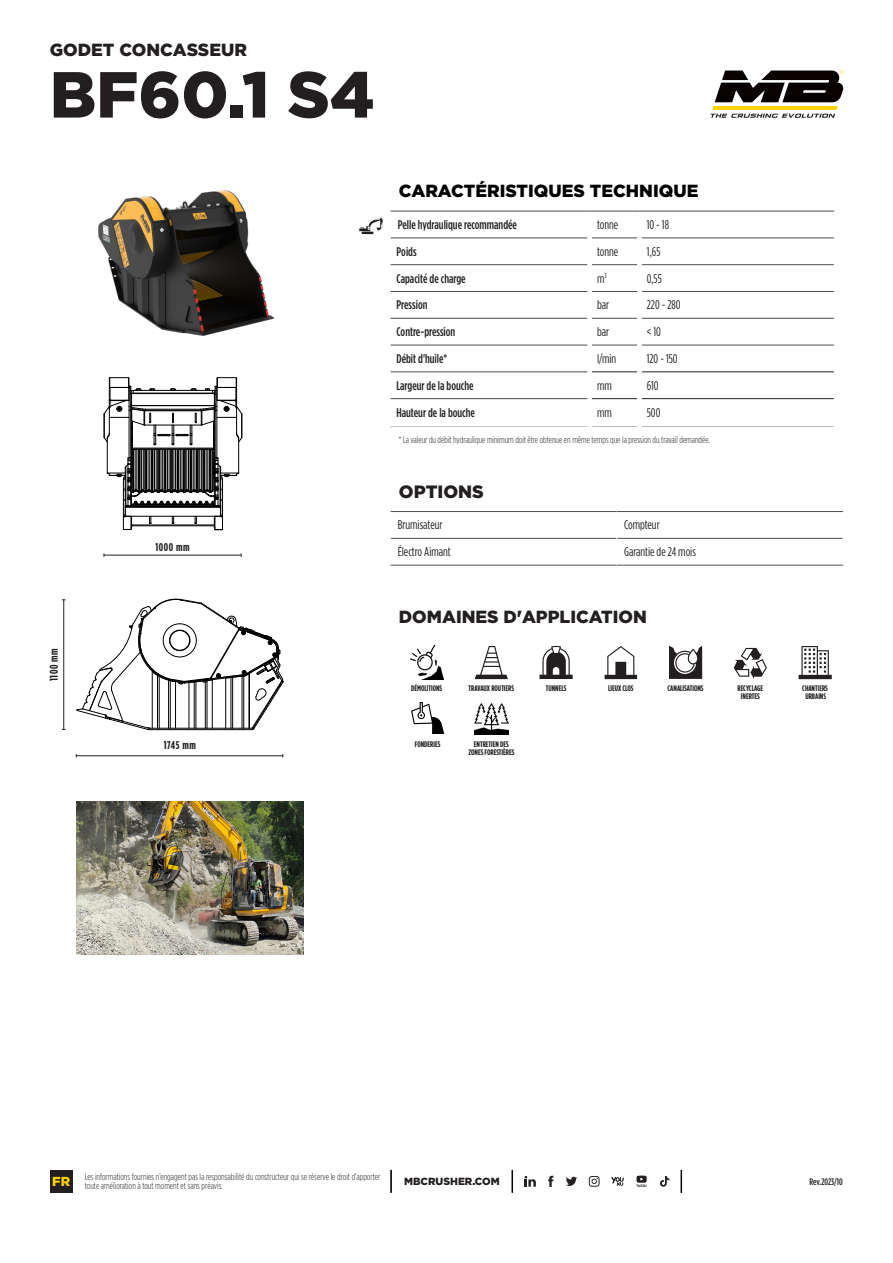
<style>
.page{position:relative;width:893px;height:1263px;background:#fff}
.page>*{position:absolute;margin:0;border:0;box-sizing:border-box;transform-origin:0 0}
.t1{font:900 64.95px "Gotham";color:#231f20}
.titolo_nero_17pt_bold{font:900 17.85px "Gotham";color:#231f20}
.titolo_nero_17pt_bold-2{font:900 17.55px "Gotham";color:#231f20}
.titolo_nero_17pt_bold-3{font:900 17.55px "Gotham";color:#000001}
.t2{font:500 12.6px "Gotham Condensed";color:#231f20}
.t3{font:12.6px "Gotham Condensed";color:#231f20}
.t4{font:700 11.25px "Gotham Condensed";letter-spacing:.05em;color:#231f20}
.t5{font:900 10.35px "Gotham";color:#231f20}
.t6{font:300 9.45px/9.4px "Gotham Condensed";letter-spacing:.005em;color:#231f20}
.t7{font:500 9.45px "Gotham Condensed";letter-spacing:-.005em;color:#231f20}
.t8{font:700 8.1px/8.1px "Gotham Condensed";color:#231f20;text-align:center}
</style>
<div class="page">
<svg style="left:548px;top:1176px;width:5px;height:11px"></svg>
<svg style="left:611px;top:1177px;width:13px;height:9px"></svg>
<svg style="left:566px;top:1177px;width:11px;height:9px"></svg>
<svg style="left:524px;top:1176px;width:12px;height:11px"></svg>
<svg style="left:660px;top:1176px;width:9px;height:11px"></svg>
<svg style="left:589px;top:1176px;width:11px;height:11px"></svg>
<svg style="left:636px;top:1175px;width:11px;height:12px"></svg>
<div style="left:50px;top:1170px;width:23px;height:23px;background:#231f20"></div>
<svg style="left:391px;top:1170px;width:1px;height:23px"></svg>
<svg style="left:512px;top:1170px;width:1px;height:23px"></svg>
<svg style="left:681px;top:1170px;width:1px;height:23px"></svg>
<img style="left:98px;top:190px;width:177px;height:146px">
<hr style="left:76px;top:755px;width:207px;height:1px;background:#231f20">
<svg style="left:104px;top:377px;width:139px;height:153px"></svg>
<hr style="left:390px;top:238px;width:197px;height:1px;background:#4b4c4d">
<hr style="left:592px;top:238px;width:45px;height:1px;background:#4b4c4d">
<hr style="left:642px;top:238px;width:192px;height:1px;background:#4b4c4d">
<hr style="left:391px;top:264px;width:196px;height:1px;background:#4b4c4d">
<hr style="left:592px;top:264px;width:45px;height:1px;background:#4b4c4d">
<hr style="left:642px;top:264px;width:192px;height:1px;background:#4b4c4d">
<hr style="left:391px;top:291px;width:196px;height:1px;background:#4b4c4d">
<hr style="left:592px;top:291px;width:45px;height:1px;background:#4b4c4d">
<hr style="left:642px;top:291px;width:192px;height:1px;background:#4b4c4d">
<hr style="left:391px;top:318px;width:196px;height:1px;background:#4b4c4d">
<hr style="left:592px;top:318px;width:45px;height:1px;background:#4b4c4d">
<hr style="left:642px;top:318px;width:192px;height:1px;background:#4b4c4d">
<hr style="left:391px;top:345px;width:196px;height:1px;background:#4b4c4d">
<hr style="left:592px;top:345px;width:45px;height:1px;background:#4b4c4d">
<hr style="left:642px;top:345px;width:192px;height:1px;background:#4b4c4d">
<hr style="left:391px;top:372px;width:196px;height:1px;background:#4b4c4d">
<hr style="left:391px;top:398px;width:196px;height:1px;background:#4b4c4d">
<hr style="left:592px;top:372px;width:45px;height:1px;background:#231f20">
<hr style="left:642px;top:372px;width:192px;height:1px;background:#231f20">
<hr style="left:592px;top:398px;width:45px;height:1px;background:#231f20">
<hr style="left:642px;top:398px;width:192px;height:1px;background:#231f20">
<hr style="left:590px;top:427px;width:49px;height:1px;background:#231f20">
<hr style="left:639px;top:427px;width:195px;height:1px;background:#231f20">
<hr style="left:391px;top:427px;width:199px;height:1px;background:#4b4c4d">
<hr style="left:390px;top:211px;width:200px;height:1px;background:#4b4c4d">
<hr style="left:590px;top:211px;width:49px;height:1px;background:#4b4c4d">
<hr style="left:639px;top:211px;width:195px;height:1px;background:#4b4c4d">
<svg style="left:359px;top:217px;width:24px;height:17px"></svg>
<hr style="left:391px;top:538px;width:226px;height:1px;background:#4b4c4d">
<hr style="left:617px;top:538px;width:226px;height:1px;background:#4b4c4d">
<hr style="left:390px;top:565px;width:227px;height:1px;background:#4b4c4d">
<hr style="left:617px;top:565px;width:226px;height:1px;background:#4b4c4d">
<hr style="left:390px;top:511px;width:227px;height:1px;background:#4b4c4d">
<hr style="left:617px;top:511px;width:226px;height:1px;background:#4b4c4d">
<svg style="left:605px;top:646px;width:32px;height:33px"></svg>
<svg style="left:669px;top:646px;width:33px;height:33px"></svg>
<svg style="left:539px;top:646px;width:34px;height:33px"></svg>
<svg style="left:475px;top:646px;width:33px;height:33px"></svg>
<img style="left:410px;top:646px;width:33px;height:33px">
<img style="left:475px;top:703px;width:33px;height:31px">
<hr style="left:104px;top:555px;width:137px;height:1px;background:#231f20">
<hr style="left:63px;top:600px;width:1px;height:129px;background:#231f20">
<svg style="left:799px;top:646px;width:33px;height:33px"></svg>
<svg style="left:734px;top:648px;width:33px;height:31px"></svg>
<svg style="left:411px;top:702px;width:33px;height:32px"></svg>
<svg style="left:77px;top:598px;width:207px;height:132px"></svg>
<img style="left:77px;top:801px;width:227px;height:154px">
<svg style="left:710px;top:71px;width:133px;height:47px"></svg>
<p class="titolo_nero_17pt_bold-2" style="left:50px;top:40px;width:199px">GODET CONCASSEUR</p>
<p class="t1" style="left:50px;top:57px;width:326px">BF60.1 S4</p>
<p class="t4" style="left:47px;top:681px;width:34px;rotate:-90deg">1100 mm</p>
<p class="t4" style="left:155px;top:541px;width:36px">1000 mm</p>
<p class="t4" style="left:164px;top:739px;width:34px">1745 mm</p>
<p class="titolo_nero_17pt_bold-3" style="left:399px;top:181px;width:301px">CARACTÉRISTIQUES TECHNIQUE</p>
<p class="t2" style="left:398px;top:218px;width:121px">Pelle hydraulique recommandée</p>
<p class="t3" style="left:597px;top:218px;width:23px">tonne</p>
<p class="t3" style="left:647px;top:218px;width:24px">10 - 18</p>
<p class="t2" style="left:397px;top:244px;width:22px">Poids</p>
<p class="t3" style="left:597px;top:245px;width:23px">tonne</p>
<p class="t3" style="left:647px;top:245px;width:15px">1,65</p>
<p class="t2" style="left:397px;top:271px;width:71px">Capacité de charge</p>
<p class="t3" style="left:597px;top:271px;width:11px">m<sup>3</sup></p>
<p class="t3" style="left:647px;top:271px;width:17px">0,55</p>
<p class="t2" style="left:397px;top:298px;width:32px">Pression</p>
<p class="t3" style="left:597px;top:298px;width:14px">bar</p>
<p class="t3" style="left:647px;top:298px;width:35px">220 - 280</p>
<p class="t2" style="left:397px;top:325px;width:60px">Contre-pression</p>
<p class="t3" style="left:597px;top:325px;width:14px">bar</p>
<p class="t3" style="left:647px;top:325px;width:16px">&lt; 10</p>
<p class="t2" style="left:397px;top:351px;width:52px">Débit d'huile*</p>
<p class="t3" style="left:597px;top:352px;width:21px">l/min</p>
<p class="t3" style="left:647px;top:352px;width:32px">120 - 150</p>
<p class="t2" style="left:397px;top:378px;width:78px">Largeur de la bouche</p>
<p class="t3" style="left:597px;top:378px;width:16px">mm</p>
<p class="t3" style="left:647px;top:378px;width:13px">610</p>
<p class="t2" style="left:397px;top:406px;width:80px">Hauteur de la bouche</p>
<p class="t3" style="left:597px;top:406px;width:16px">mm</p>
<p class="t3" style="left:647px;top:406px;width:15px">500</p>
<p class="t6" style="left:399px;top:434px;width:313px">* La valeur du débit hydraulique minimum doit être obtenue en même temps que la pression du travail demandée.</p>
<p class="titolo_nero_17pt_bold" style="left:399px;top:481px;width:86px">OPTIONS</p>
<p class="t3" style="left:398px;top:518px;width:46px">Brumisateur</p>
<p class="t3" style="left:624px;top:518px;width:37px">Compteur</p>
<p class="t3" style="left:398px;top:545px;width:54px">Électro Aimant</p>
<p class="t3" style="left:624px;top:545px;width:73px">Garantie de 24 mois</p>
<p class="titolo_nero_17pt_bold-2" style="left:399px;top:607px;width:250px">DOMAINES D'APPLICATION</p>
<p class="t8" style="left:411px;top:684px;width:33px">DÉMOLITIONS</p>
<p class="t8" style="left:608px;top:684px;width:27px">LIEUX CLOS</p>
<p class="t8" style="left:737px;top:684px;width:27px">RECYCLAGE<br>INERTES</p>
<p class="t8" style="left:469px;top:684px;width:47px">TRAVAUX ROUTIERS</p>
<p class="t8" style="left:546px;top:684px;width:22px">TUNNELS</p>
<p class="t8" style="left:668px;top:684px;width:38px">CANALISATIONS</p>
<p class="t8" style="left:802px;top:684px;width:27px">CHANTIERS<br>URBAINS</p>
<p class="t8" style="left:415px;top:740px;width:27px">FONDERIES</p>
<p class="t8" style="left:469px;top:740px;width:47px">ENTRETIEN DES<br>ZONES FORESTIÈRES</p>
<p class="t6" style="left:52px;top:1172px;width:329px;text-indent:33px">Les informations fournies n’engagent pas la responsabilité du constructeur qui se réserve le droit d’apporter<br><sup>FR</sup> toute amélioration à tout moment et sans préavis.</p>
<p class="t5" style="left:404px;top:1175px;width:97px">MBCRUSHER.COM</p>
<p class="t7" style="left:810px;top:1176px;width:35px">Rev.2023/10</p>
</div>
